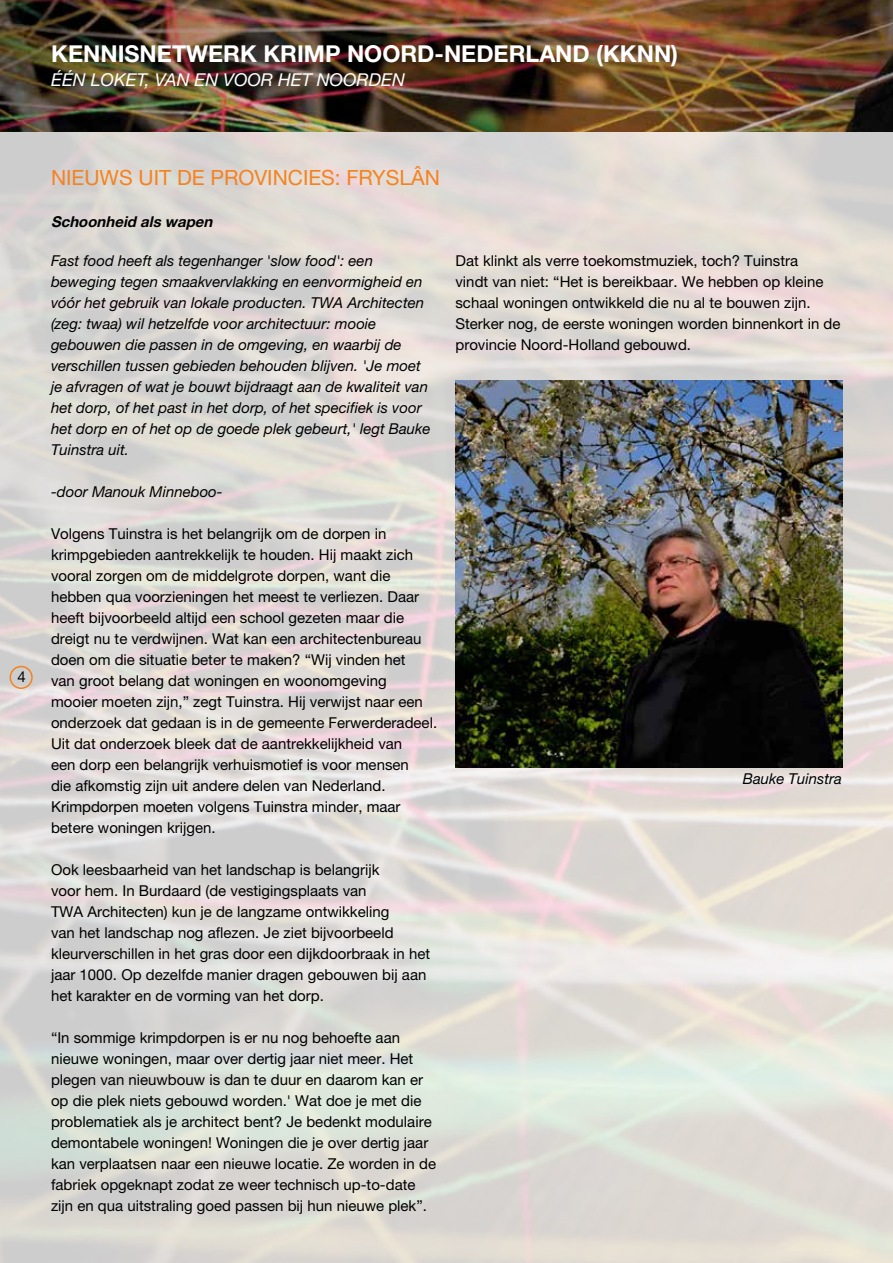
<style>
.page{position:relative;width:893px;height:1263px;background:#fff}
.page>*{position:absolute;margin:0;border:0;box-sizing:border-box;transform-origin:0 0}
.t1{font:700 23.25px "Helvetica Neue LT Std";color:#fff}
.t2{font:21px "Helvetica Neue LT Std";color:#f58220}
.t3{font:italic 17.7px "Helvetica Neue LT Std";color:#fff}
.t4{font:15px/21px "Helvetica Neue LT Std";color:#000}
.t5{font:italic 15px/21px "Helvetica Neue LT Std";color:#000}
.t6{font:italic 700 15px "Helvetica Neue LT Std";color:#000}
</style>
<div class="page">
<img style="left:0;top:0;width:893px;height:1263px">
<div style="left:10px;top:666px;width:23px;height:23px;border:2px solid #f58220;border-radius:50%"></div>
<img style="left:455px;top:381px;width:387px;height:386px">
<h1 class="t1" style="left:51px;top:39px;width:314px">KENN ISNETWERK KRIMP NOO</h1>
<h1 class="t1" style="left:400px;top:39px;width:279px">RD-NEDERLAND (KKNN)</h1>
<p class="t3" style="left:51px;top:69px;width:319px">één loket, van en voor het Noorde</p>
<p class="t3" style="left:392px;top:69px;width:14px">n</p>
<p class="t4" style="left:17px;top:666px;width:10px">4</p>
<h2 class="t2" style="left:51px;top:165px;width:29px">NIEUWS</h2>
<h2 class="t2" style="left:139px;top:165px;width:85px">UIT DE PROVI</h2>
<h2 class="t2" style="left:273px;top:165px;width:28px">NCIES</h2>
<h2 class="t2" style="left:335px;top:165px;width:106px">: FRYSLÂN</h2>
<p class="t6" style="left:51px;top:212px;width:167px">Schoonheid als wapen</p>
<p class="t5" style="left:51px;top:250px;width:381px">Fast food heeft als tegenhanger 'slow food': een beweging tegen smaakvervlakking en eenvormigheid en vóór het gebruik van lokale producten. TWA Architecten (zeg: twaa) wil hetzelfde voor architectuur: mooie gebouwen die passen in de omgeving, en waarbij de verschillen tussen gebieden behouden blijven. 'Je moet je afvragen of wat je bouwt bijdraagt aan de kwaliteit van het dorp, of het past in het dorp, of het specifiek is voor het dorp en of het op de goede plek gebeurt,' legt Bauke Tuinstra uit.</p>
<p class="t5" style="left:51px;top:481px;width:173px">-door Manouk Minneboo-</p>
<p class="t4" style="left:51px;top:523px;width:388px">Volgens Tuinstra is het belangrijk om de dorpen in krimpgebieden aantrekkelijk te houden. H ij maakt zich vooral zorgen om de middelgrote dorpen, want die hebben qua voorzieningen het meest te verliezen. Daar heeft bijvoorbeeld altijd een school gezeten maar die dreigt nu te verdwijnen. Wat kan een architectenbureau doen om die situatie beter te maken? “Wij vinden het<br>van groot belang dat woningen en woonomgeving<br>mooier moeten zijn,” zegt Tuinstra. H ij verwijst naar een onderzoek dat gedaan is in de gemeente Ferwerderadeel.<br>Uit dat onderzoek bleek dat de aantrekkelijkheid van<br>een dorp een belangrijk verhuismotief is voor mensen<br>die afkomstig zijn uit andere delen van Nederland.<br>Krimpdorpen moeten volgens Tuinstra minder, maar betere woningen krijgen.</p>
<p class="t4" style="left:51px;top:859px;width:381px">Ook leesbaarheid van het landschap is belangrijk<br>voor hem. I n Burdaard (de vestigingsplaats van<br>TWA Architecten) kun je de langzame ontwikkeling<br>van het landschap nog aflezen. Je ziet bijvoorbeeld kleurverschillen in het gras door een dijkdoorbraak in het jaar 1000. Op dezelfde manier dragen gebouwen bij aan het karakter en de vorming van het dorp.</p>
<p class="t4" style="left:51px;top:1027px;width:387px">“I n sommige krimpdorpen is er nu nog behoefte aan nieuwe woningen, maar over dertig jaar niet meer. H et plegen van nieuwbouw is dan te duur en daarom kan er op die plek niets gebouwd worden.' Wat doe je met die problematiek als je architect bent? Je bedenkt modulaire demontabele woningen! Woningen die je over dertig jaar kan verplaatsen naar een nieuwe locatie. Ze worden in de fabriek opgeknapt zodat ze weer technisch up-to-date zijn en qua uitstraling goed passen bij hun nieuwe plek”.</p>
<p class="t4" style="left:455px;top:250px;width:387px">Dat klinkt als verre toekomstmuziek, toch? Tuinstra<br>vindt van niet: “Het is bereikbaar. We hebben op kleine schaal woningen ontwikkeld die nu al te bouwen zijn.<br>Sterker nog, de eerste woningen worden binnenkort in de provincie Noord-Holland gebouwd.</p>
<p class="t5" style="left:743px;top:767px;width:101px">Bauke Tuinstra</p>
</div>
